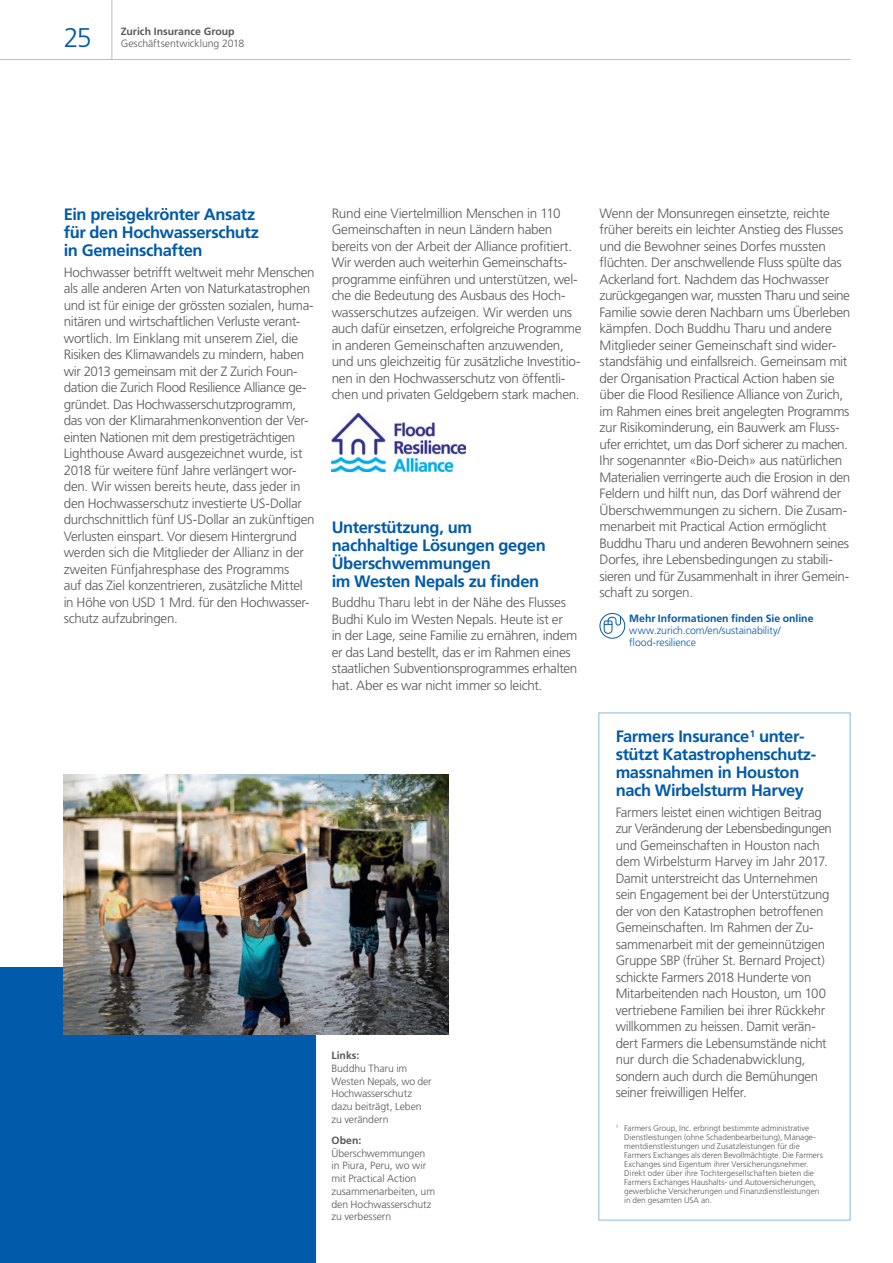
<style>
.page{position:relative;width:893px;height:1263px;background:#fff}
.page>*{position:absolute;margin:0;border:0;box-sizing:border-box;transform-origin:0 0}
.t1{font:300 27px "Frutiger LT Std";color:#015aaa}
.t2{font:700 16.5px/18px "Frutiger LT Std";letter-spacing:-.025em;color:#015aaa}
.t3{font:300 13.5px/16.5px "Frutiger LT Std";letter-spacing:-.025em;color:#57585a}
.t4{font:300 10.5px/12.8px "Frutiger LT Std";letter-spacing:-.01em;color:#57585a}
.t5{font:300 10.5px/12px "Frutiger LT Std";letter-spacing:-.01em;color:#015aaa}
.t6{font:700 10.5px "Frutiger LT Std";color:#015aaa}
.t7{font:700 10.5px "Frutiger LT Std";color:#57585a}
.t8{font:300 8.25px/9px "Frutiger LT Std";letter-spacing:-.005em;color:#57585a}
</style>
<div class="page">
<div style="left:0;top:967px;width:315px;height:296px;background:#015aaa"></div>
<img style="left:64px;top:774px;width:385px;height:261px">
<hr style="left:0;top:59px;width:850px;height:1px;background:#bcbdc0">
<hr style="left:112px;top:0;width:1px;height:60px;background:#bcbdc0">
<img style="left:332px;top:414px;width:134px;height:57px">
<div style="left:600px;top:613px;width:25px;height:26px;border:1px solid #015aaa;border-radius:50%"></div>
<svg style="left:603px;top:616px;width:18px;height:18px"></svg>
<div style="left:598px;top:712px;width:252px;height:508px;border:1px solid #85bae4"></div>
<p class="t7" style="left:121px;top:25px;width:115px">Zurich Insurance Group</p>
<h1 class="t1" style="left:64px;top:22px;width:29px">25</h1>
<p class="t4" style="left:121px;top:37px;width:125px">Geschäftsentwicklung 2018</p>
<p class="t2" style="left:64px;top:205px;width:197px">Ein preisgekrönter Ansatz für den Hochwasserschutz in Gemeinschaften</p>
<p class="t3" style="left:64px;top:264px;width:252px">Hochwasser betrifft weltweit mehr Menschen als alle anderen Arten von Naturkatastrophen und ist für einige der grössten sozialen, huma&shy;nitären und wirtschaftlichen Verluste verant&shy;wortlich. Im Einklang mit unserem Ziel, die Risiken des Klimawandels zu mindern, haben wir 2013 gemeinsam mit der Z Zurich Foun&shy;dation die Zurich Flood Resilience Alliance ge&shy;gründet. Das Hochwasserschutzprogramm, das von der Klimarahmenkonvention der Ver&shy;einten Nationen mit dem prestigeträchtigen Lighthouse Award ausgezeichnet wurde, ist 2018 für weitere fünf Jahre verlängert wor&shy;den. Wir wissen bereits heute, dass jeder in den Hochwasserschutz investierte US-Dollar durchschnittlich fünf US-Dollar an zukünftigen Verlusten einspart. Vor diesem Hintergrund werden sich die Mitglieder der Allianz in der zweiten Fünfjahresphase des Programms<br>auf das Ziel konzentrieren, zusätzliche Mittel in Höhe von USD 1 Mrd. für den Hochwasser&shy;schutz aufzubringen.</p>
<p class="t3" style="left:332px;top:205px;width:251px">Rund eine Viertelmillion Menschen in 110<br>Gemeinschaften in neun Ländern haben bereits von der Arbeit der Alliance profitiert.<br>Wir werden auch weiterhin Gemeinschafts&shy;programme einführen und unterstützen, wel&shy;che die Bedeutung des Ausbaus des Hoch&shy;wasserschutzes aufzeigen. Wir werden uns auch dafür einsetzen, erfolgreiche Programme in anderen Gemeinschaften anzuwenden, und uns gleichzeitig für zusätzliche Investitio&shy;nen in den Hochwasserschutz von öffentli&shy;chen und privaten Geldgebern stark machen.</p>
<p class="t2" style="left:332px;top:518px;width:216px">Unterstützung, um nachhaltige Lösungen gegen<br>Überschwemmungen<br>im Westen Nepals zu finden</p>
<p class="t3" style="left:332px;top:595px;width:247px">Buddhu Tharu lebt in der Nähe des Flusses Budhi Kulo im Westen Nepals. Heute ist er<br>in der Lage, seine Familie zu ernähren, indem er das Land bestellt, das er im Rahmen eines staatlichen Subventionsprogrammes erhalten hat. Aber es war nicht immer so leicht.</p>
<p class="t7" style="left:331px;top:1049px;width:29px">Links:</p>
<p class="t4" style="left:331px;top:1062px;width:102px">Buddhu Tharu im<br>Westen Nepals, wo der<br>Hochwasserschutz dazu beiträgt, Leben zu verändern</p>
<p class="t7" style="left:331px;top:1134px;width:31px">Oben:</p>
<p class="t4" style="left:331px;top:1147px;width:105px">Überschwemmungen in Piura, Peru, wo wir mit Practical Action zusammenarbeiten, um den Hochwasserschutz zu verbessern</p>
<p class="t3" style="left:600px;top:205px;width:252px">Wenn der Monsunregen einsetzte, reichte früher bereits ein leichter Anstieg des Flusses und die Bewohner seines Dorfes mussten flüchten. Der anschwellende Fluss spülte das Ackerland fort. Nachdem das Hochwasser zurückgegangen war, mussten Tharu und seine Familie sowie deren Nachbarn ums Überleben kämpfen. Doch Buddhu Tharu und andere Mitglieder seiner Gemeinschaft sind wider&shy;standsfähig und einfallsreich. Gemeinsam mit der Organisation Practical Action haben sie über die Flood Resilience Alliance von Zurich, im Rahmen eines breit angelegten Programms zur Risikominderung, ein Bauwerk am Fluss&shy;ufer errichtet, um das Dorf sicherer zu machen.<br>Ihr sogenannter «Bio-Deich» aus natürlichen Materialien verringerte auch die Erosion in den Feldern und hilft nun, das Dorf während der Überschwemmungen zu sichern. Die Zusam&shy;menarbeit mit Practical Action ermöglicht Buddhu Tharu und anderen Bewohnern seines Dorfes, ihre Lebensbedingungen zu stabili&shy;sieren und für Zusammenhalt in ihrer Gemein&shy;schaft zu sorgen.</p>
<p class="t6" style="left:629px;top:613px;width:186px">Mehr Informationen finden Sie online</p>
<p class="t5" style="left:629px;top:625px;width:153px">www.zurich.com/en/sustainability/ flood-resilience</p>
<p class="t2" style="left:616px;top:727px;width:202px">Farmers Insurance<sup>1</sup> unter&shy;stützt Katastrophenschutz&shy;massnahmen in Houston nach Wirbelsturm Harvey</p>
<p class="t3" style="left:616px;top:804px;width:218px">Farmers leistet einen wichtigen Beitrag zur Veränderung der Lebensbedingungen und Gemeinschaften in Houston nach dem Wirbelsturm Harvey im Jahr 2017.<br>Damit unterstreicht das Unternehmen sein Engagement bei der Unterstützung der von den Katastrophen betroffenen Gemeinschaften. Im Rahmen der Zu&shy;sammenarbeit mit der gemeinnützigen Gruppe SBP (früher St. Bernard Project) schickte Farmers 2018 Hunderte von Mitarbeitenden nach Houston, um 100 vertriebene Familien bei ihrer Rückkehr willkommen zu heissen. Damit verän&shy;dert Farmers die Lebensumstände nicht nur durch die Schadenabwicklung, sondern auch durch die Bemühungen seiner freiwilligen Helfer.</p>
<p class="t8" style="left:624px;top:1124px;width:200px;text-indent:-9px"><sup>1</sup> Farmers Group, Inc. erbringt bestimmte administrative Dienstleistungen (ohne Schadenbearbeitung), Manage&shy;mentdienstleistungen und Zusatzleistungen für die Farmers Exchanges als deren Bevollmächtigte. Die Farmers Exchanges sind Eigentum ihrer Versicherungsnehmer.<br>Direkt oder über ihre Tochtergesellschaften bieten die Farmers Exchanges Haushalts- und Autoversicherungen, gewerbliche Versicherungen und Finanzdienstleistungen in den gesamten USA an.</p>
</div>
